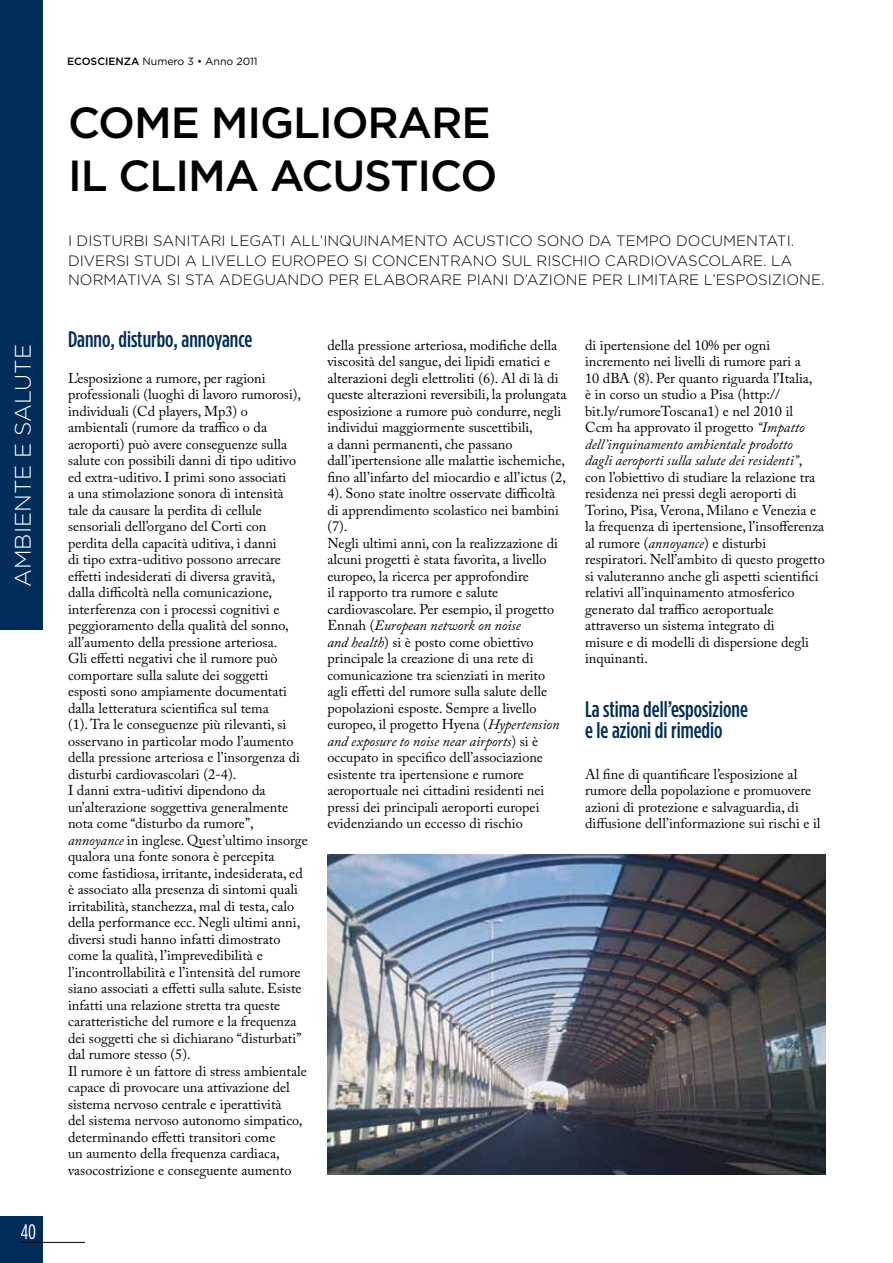
<style>
.page{position:relative;width:893px;height:1263px;background:#fff}
.page>*{position:absolute;margin:0;border:0;box-sizing:border-box;transform-origin:0 0}
.t1{font:500 43.5px/52.5px "Gotham";letter-spacing:.285em;color:#000}
.t2{font:500 22.5px/21px "Gotham Condensed";color:#002c5a}
.t3{font:300 22.5px "Gotham";color:#fff}
.t4{font:21px "Gotham Condensed";color:#fff}
.t5{font:300 15px/19.5px "Gotham";color:#000}
.t6{font:14.25px/16.5px "Adobe Caslon Pro";color:#000}
.t7{font:10.5px "Gotham";color:#000}
.s1{font-weight:500}
.s2{font-style:italic}
</style>
<div class="page">
<div style="left:0;top:1216px;width:43px;height:47px;background:#002c5a"></div>
<hr style="left:21px;top:1242px;width:64px;height:1px;background:#000">
<div style="left:0;top:0;width:43px;height:629px;background:#002c5a"></div>
<img style="left:327px;top:854px;width:499px;height:321px">
<h2 class="t3" style="left:10px;top:587px;width:241px;rotate:-90deg">AMBIENTE E SALUTE</h2>
<h3 class="t4" style="left:21px;top:1221px;width:17px">40</h3>
<p class="t7" style="left:67px;top:55px;width:192px"><span class="s1">ECOSCIENZA</span> Numero 3 • Anno 2011</p>
<h1 class="t1" style="left:68px;top:96px;width:431px">COM E MIGLIORARE<br>IL CLIMA ACUSTICO</h1>
<p class="t5" style="left:68px;top:231px;width:758px;text-indent:204px">TI ALL’INQUINAMENTO ACUSTICO SONO DA TEMPO DOCUMENTATI.<br>DIVERSI STUDI A LIVELLO EUROPEO SI CONCENTRANO SUL RISCHIO CARDIOVASCOLARE. LA<br>NORMATIVA SI STA ADEGUANDO PER ELABORARE PIANI D’AZIONE PER LIMITARE L’ESPOSIZIONE.</p>
<p class="t5" style="left:68px;top:231px;width:183px">I DISTURBI SANITARI LEGA</p>
<h2 class="t2" style="left:68px;top:328px;width:186px">Danno, disturbo, annoyance</h2>
<p class="t6" style="left:68px;top:369px;width:241px">L’esposizione a rumore, per ragioni professionali (luoghi di lavoro rumorosi), individuali (Cd players, Mp3) o ambientali (rumore da traffico o da aeroporti) può avere conseguenze sulla salute con possibili danni di tipo uditivo ed extra-uditivo. I primi sono associati<br>a una stimolazione sonora di intensità<br>tale da causare la perdita di cellule sensoriali dell’organo del Corti con perdita della capacità uditiva, i danni<br>di tipo extra-uditivo possono arrecare effetti indesiderati di diversa gravità,<br>dalla difficoltà nella comunicazione, interferenza con i processi cognitivi e peggioramento della qualità del sonno, all’aumento della pressione arteriosa.<br>Gli effetti negativi che il rumore può comportare sulla salute dei soggetti esposti sono ampiamente documentati dalla letteratura scientifica sul tema<br>(1). Tra le conseguenze più rilevanti, si osservano in particolar modo l’aumento della pressione arteriosa e l’insorgenza di disturbi cardiovascolari (2-4).<br>I danni extra-uditivi dipendono da un’alterazione soggettiva generalmente nota come “disturbo da rumore”, <span class="s2">annoyance</span> in inglese. Quest’ultimo insorge qualora una fonte sonora è percepita come fastidiosa, irritante, indesiderata, ed è associato alla presenza di sintomi quali irritabilità, stanchezza, mal di testa, calo della performance ecc. Negli ultimi anni, diversi studi hanno infatti dimostrato come la qualità, l’imprevedibilità e l’incontrollabilità e l’intensità del rumore siano associati a effetti sulla salute. Esiste infatti una relazione stretta tra queste caratteristiche del rumore e la frequenza dei soggetti che si dichiarano “disturbati” dal rumore stesso (5).<br>Il rumore è un fattore di stress ambientale capace di provocare una attivazione del sistema nervoso centrale e iperattività<br>del sistema nervoso autonomo simpatico, determinando effetti transitori come<br>un aumento della frequenza cardiaca, vasocostrizione e conseguente aumento</p>
<p class="t6" style="left:327px;top:336px;width:240px">della pressione arteriosa, modifiche della viscosità del sangue, dei lipidi ematici e alterazioni degli elettroliti (6). Al di là di queste alterazioni reversibili, la prolungata esposizione a rumore può condurre, negli individui maggiormente suscettibili,<br>a danni permanenti, che passano dall’ipertensione alle malattie ischemiche, fino all’infarto del miocardio e all’ictus (2, 4). Sono state inoltre osservate difficoltà di apprendimento scolastico nei bambini (7).<br>Negli ultimi anni, con la realizzazione di alcuni progetti è stata favorita, a livello europeo, la ricerca per approfondire<br>il rapporto tra rumore e salute cardiovascolare. Per esempio, il progetto Ennah (<span class="s2">European network on noise<br>and health</span>) si è posto come obiettivo principale la creazione di una rete di comunicazione tra scienziati in merito agli effetti del rumore sulla salute delle popolazioni esposte. Sempre a livello europeo, il progetto Hyena (<span class="s2">Hypertension and exposure to noise near airports</span>) si è occupato in specifico dell’associazione esistente tra ipertensione e rumore aeroportuale nei cittadini residenti nei pressi dei principali aeroporti europei evidenziando un eccesso di rischio</p>
<p class="t6" style="left:585px;top:336px;width:241px">di ipertensione del 10% per ogni incremento nei livelli di rumore pari a<br>10 dBA (8). Per quanto riguarda l’Italia,<br>è in corso un studio a Pisa (http:// bit.ly/rumoreToscana1) e nel 2010 il<br>Ccm ha approvato il progetto <span class="s2">“Impatto dell’inquinamento ambientale prodotto<br>dagli aeroporti sulla salute dei residenti”</span>, con l’obiettivo di studiare la relazione tra residenza nei pressi degli aeroporti di Torino, Pisa, Verona, Milano e Venezia e la frequenza di ipertensione, l’insofferenza al rumore (<span class="s2">annoyance</span>) e disturbi respiratori. Nell’ambito di questo progetto si valuteranno anche gli aspetti scientifici relativi all’inquinamento atmosferico generato dal traffico aeroportuale attraverso un sistema integrato di<br>misure e di modelli di dispersione degli inquinanti.</p>
<h2 class="t2" style="left:585px;top:698px;width:164px">La stima dell’esposizione e le azioni di rimedio</h2>
<p class="t6" style="left:585px;top:765px;width:237px">Al fine di quantificare l’esposizione al rumore della popolazione e promuovere azioni di protezione e salvaguardia, di diffusione dell’informazione sui rischi e il</p>
</div>
